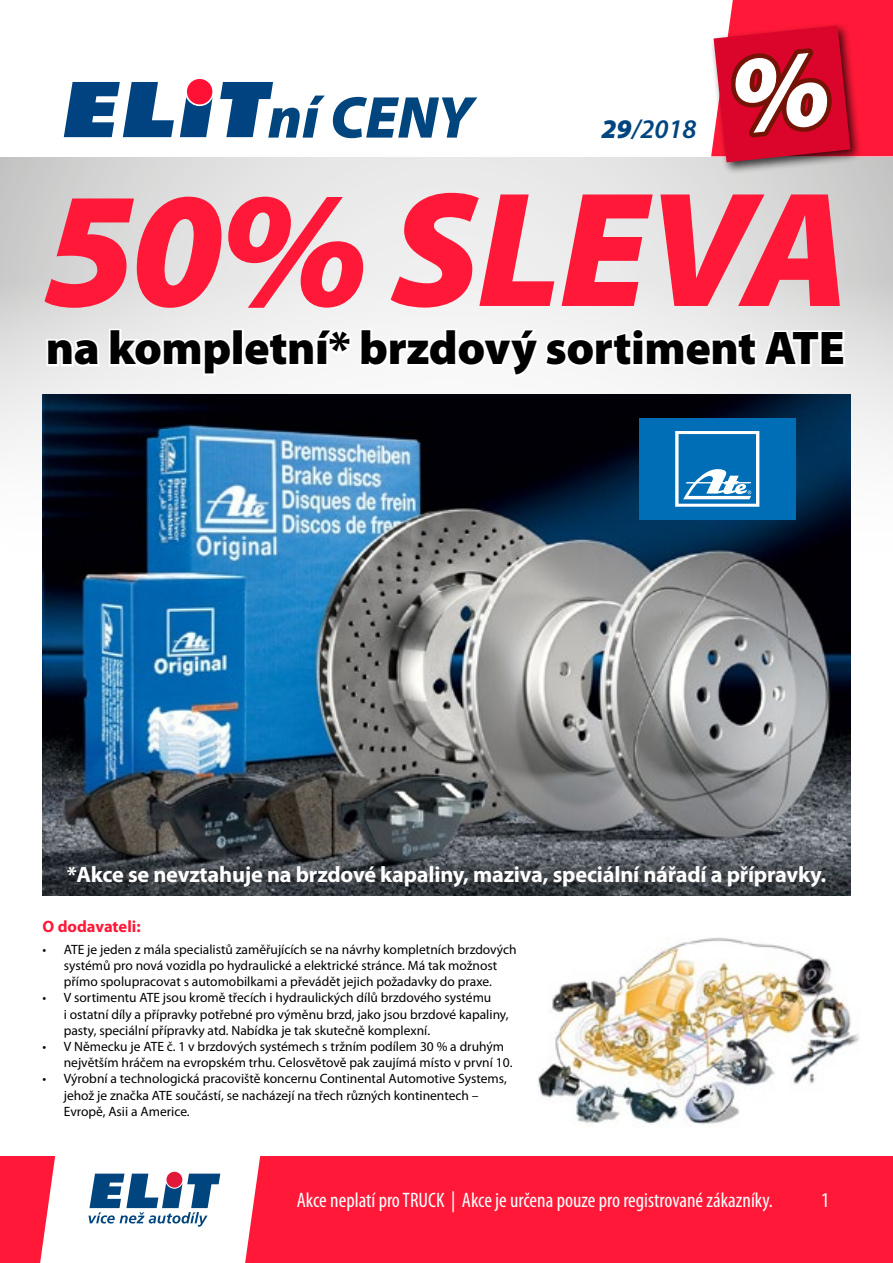
<style>
.page{position:relative;width:893px;height:1263px;background:#fff}
.page>*{position:absolute;margin:0;border:0;box-sizing:border-box;transform-origin:0 0}
.t1{font:italic 900 165.3px "Myriad Pro";letter-spacing:-.01em;color:#ff1837}
.t2{font:italic 900 59.55px "Myriad Pro";color:#00457e}
.t3{font:900 47.4px "Myriad Pro";letter-spacing:-.01em;color:#000}
.t4{font:italic 600 27px "Myriad Pro";color:#00457e}
.t5{font:700 22.35px "Myriad Pro";letter-spacing:-.01em;color:#fff}
.t6{font:condensed 21px "Myriad Pro";color:#fff}
.t7{font:700 16.5px "Myriad Pro";color:#ff1837}
.t8{font:13.5px/16.2px "Myriad Pro";color:#000}
.s1{font-weight:900}
</style>
<div class="page">
<svg style="left:0;top:157px;width:893px;height:419px"></svg>
<div style="left:0;top:1157px;width:893px;height:106px;background:#ff1837"></div>
<svg style="left:40px;top:1156px;width:220px;height:107px;background:#dcd4de"></svg>
<div style="left:710px;top:22px;width:153px;height:153px;background:#000;opacity:.75"></div>
<svg style="left:711px;top:0;width:182px;height:162px"></svg>
<svg style="left:64px;top:82px;width:110px;height:55px"></svg>
<svg style="left:220px;top:82px;width:53px;height:55px"></svg>
<div style="left:187px;top:79px;width:25px;height:25px;background:#ff1135;border-radius:50%"></div>
<svg style="left:180px;top:97px;width:33px;height:40px"></svg>
<svg style="left:44px;top:327px;width:190px;height:51px"></svg>
<div style="left:232px;top:329px;width:12px;height:37px;border:4px solid #fff"></div>
<svg style="left:242px;top:326px;width:605px;height:53px"></svg>
<img style="left:538px;top:937px;width:321px;height:188px">
<img style="left:43px;top:395px;width:807px;height:501px">
<div style="left:639px;top:418px;width:156px;height:102px;background:#006eb7"></div>
<svg style="left:675px;top:431px;width:84px;height:76px"></svg>
<h2 class="t2" style="left:268px;top:84px;width:207px">ní CENY</h2>
<h3 class="t4" style="left:601px;top:111px;width:97px"><span class="s1">29</span>/2018</h3>
<h1 class="t1" style="left:43px;top:158px;width:808px">50% SLEVA</h1>
<h3 class="t3" style="left:46px;top:322px;width:801px">na kompletní* brzdový sortiment ATE</h3>
<h3 class="t5" style="left:67px;top:860px;width:761px">*Akce se nevztahuje na brzdové kapaliny, maziva, speciální nářadí a přípravky.</h3>
<p class="t7" style="left:43px;top:915px;width:100px">O dodavateli:</p>
<p class="t8" style="left:43px;top:941px;width:476px;text-align:center">• ATE je jeden z mála specialistů zaměřujících se na návrhy kompletních brzdových systémů pro nová vozidla po hydraulické a elektrické stránce. Má tak možnost<br>přímo spolupracovat s automobilkami a převádět jejich požadavky do praxe.</p>
<p class="t8" style="left:64px;top:989px;width:446px;text-indent:-21px">• V sortimentu ATE jsou kromě třecích i hydraulických dílů brzdového systému<br>i ostatní díly a přípravky potřebné pro výměnu brzd, jako jsou brzdové kapaliny, pasty, speciální přípravky atd. Nabídka je tak skutečně komplexní.</p>
<p class="t8" style="left:64px;top:1038px;width:450px;text-indent:-21px">• V Německu je ATE č. 1 v brzdových systémech s tržním podílem 30 % a druhým největším hráčem na evropském trhu. Celosvětově pak zaujímá místo v první 10.</p>
<p class="t8" style="left:64px;top:1070px;width:445px;text-indent:-21px">• Výrobní a technologická pracoviště koncernu Continental Automotive Systems, jehož je značka ATE součástí, se nacházejí na třech různých kontinentech –<br>Evropě, Asii a Americe.</p>
<h3 class="t6" style="left:297px;top:1187px;width:477px">Akce neplatí pro TRUCK | Akce je určena pouze pro registrované zákazníky.</h3>
<h3 class="t6" style="left:821px;top:1187px;width:10px">1</h3>
</div>
